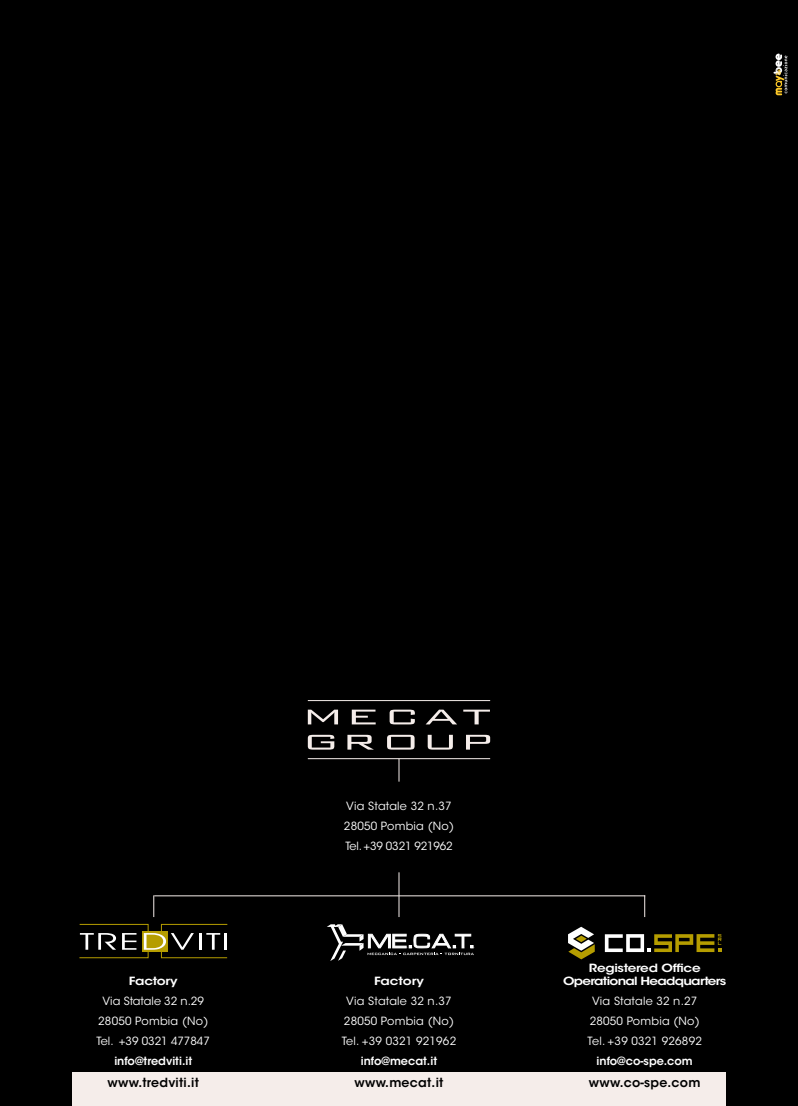
<style>
.page{position:relative;width:798px;height:1106px;background:#fff}
.page>*{position:absolute;margin:0;border:0;box-sizing:border-box;transform-origin:0 0}
.t1{font:600 12.5px "ITC Avant Garde Std";letter-spacing:.02em;color:#000}
.t2{font:11.25px/20px "ITC Avant Garde Std";letter-spacing:.02em;color:#fff;text-align:center}
.t3{font:11.25px/20px "ITC Avant Garde Std";color:#fff;text-align:center}
.t4{font:600 11.25px "ITC Avant Garde Std";color:#fff}
.t5{font:600 11.25px "ITC Avant Garde Std";letter-spacing:-.02em;color:#fff;scale:1.2 1}
.t6{font:600 11.25px "ITC Avant Garde Std";letter-spacing:-.05em;color:#fff;scale:1.2 1}
.t7{font:600 11.25px "ITC Avant Garde Std";color:#fff;scale:1.2 1}
</style>
<div class="page">
<div style="left:0;top:0;width:797px;height:1106px;background:#000"></div>
<svg style="left:773px;top:54px;width:14px;height:41px"></svg>
<div style="left:72px;top:1072px;width:653px;height:34px;background:#f5edea"></div>
<div style="left:161px;top:924px;width:66px;height:34px;border:1px solid #b59d00"></div>
<div style="left:79px;top:924px;width:69px;height:34px;border:1px solid #b59d00"></div>
<svg style="left:142px;top:931px;width:26px;height:20px"></svg>
<svg style="left:80px;top:933px;width:36px;height:16px"></svg>
<svg style="left:122px;top:933px;width:14px;height:16px"></svg>
<svg style="left:144px;top:933px;width:50px;height:16px"></svg>
<hr style="left:199px;top:933px;width:3px;height:16px;background:#fff">
<svg style="left:206px;top:933px;width:14px;height:16px"></svg>
<hr style="left:224px;top:933px;width:3px;height:16px;background:#fff">
<hr style="left:154px;top:895px;width:491px;height:1px;background:#f5edea">
<svg style="left:153px;top:895px;width:1px;height:22px"></svg>
<svg style="left:644px;top:895px;width:1px;height:22px"></svg>
<svg style="left:327px;top:924px;width:147px;height:37px"></svg>
<svg style="left:568px;top:926px;width:26px;height:33px"></svg>
<svg style="left:604px;top:934px;width:117px;height:18px"></svg>
<svg style="left:398px;top:759px;width:1px;height:22px"></svg>
<svg style="left:398px;top:872px;width:1px;height:45px"></svg>
<hr style="left:308px;top:700px;width:182px;height:1px;background:#f5edea">
<hr style="left:308px;top:758px;width:182px;height:1px;background:#f5edea">
<svg style="left:308px;top:734px;width:26px;height:15px"></svg>
<svg style="left:347px;top:734px;width:26px;height:15px"></svg>
<svg style="left:427px;top:734px;width:25px;height:15px"></svg>
<svg style="left:466px;top:734px;width:24px;height:15px"></svg>
<svg style="left:387px;top:734px;width:27px;height:15px"></svg>
<svg style="left:308px;top:709px;width:30px;height:15px"></svg>
<svg style="left:351px;top:709px;width:24px;height:15px"></svg>
<svg style="left:389px;top:709px;width:25px;height:15px"></svg>
<svg style="left:426px;top:709px;width:31px;height:15px"></svg>
<svg style="left:463px;top:709px;width:27px;height:15px"></svg>
<p class="t5" style="left:129px;top:973px;width:42px">Factory</p>
<p class="t3" style="left:97px;top:991px;width:115px">Via Statale 32 n.29<br>28050 Pombia (No)<br>Tel. +39 0321 477847</p>
<p class="t4" style="left:114px;top:1053px;width:79px">info@tredviti.it</p>
<p class="t1" style="left:108px;top:1075px;width:93px">www.tredviti.it</p>
<p class="t2" style="left:344px;top:795px;width:111px;text-align:left">Via Statale 32 n.37<br>28050 Pombia (No)<br>Tel. +39 0321 921962</p>
<p class="t7" style="left:374px;top:973px;width:43px">Factory</p>
<p class="t2" style="left:342px;top:991px;width:116px">Via Statale 32 n.37<br>28050 Pombia (No)<br>Tel. +39 0321 921962</p>
<p class="t4" style="left:361px;top:1053px;width:78px">info@mecat.it</p>
<p class="t1" style="left:354px;top:1075px;width:90px">www.mecat.it</p>
<p class="t5" style="left:588px;top:960px;width:95px">Registered Office</p>
<p class="t6" style="left:563px;top:973px;width:137px">Operational Headquarters</p>
<p class="t2" style="left:587px;top:991px;width:116px">Via Statale 32 n.27<br>28050 Pombia (No)<br>Tel. +39 0321 926892</p>
<p class="t4" style="left:596px;top:1053px;width:98px">info@co-spe.com</p>
<p class="t1" style="left:588px;top:1075px;width:113px">www.co-spe.com</p>
</div>
